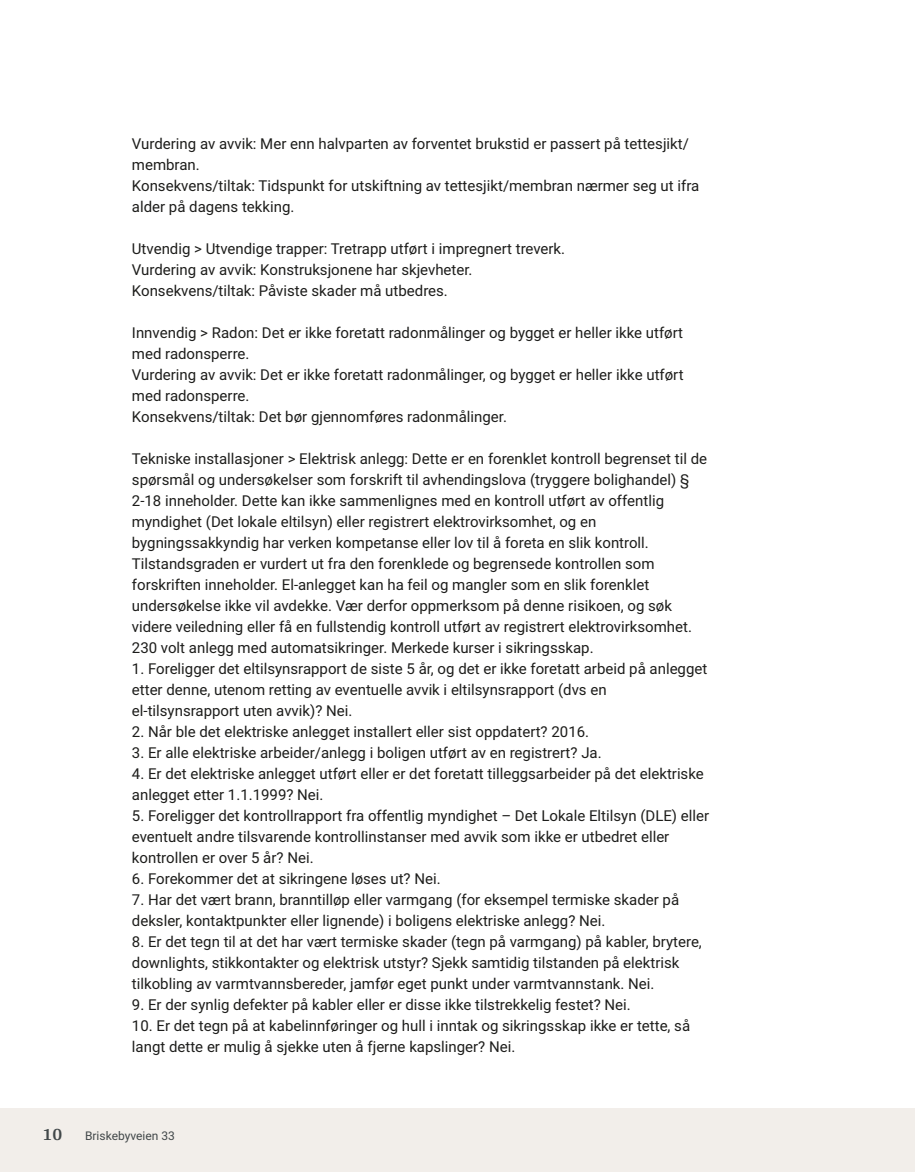
<style>
.page{position:relative;width:915px;height:1172px;background:#fff}
.page>*{position:absolute;margin:0;border:0;box-sizing:border-box;transform-origin:0 0}
.t1{font:700 18px "Arya";color:#414749}
.t2{font:15px/21px "Roboto Vitec";color:#1d1d1b}
.t3{font:12px "Roboto Vitec";color:#414749}
</style>
<div class="page">
<div style="left:0;top:1108px;width:914px;height:64px;background:#f2eeea"></div>
<p class="t2" style="left:132px;top:132px;width:568px">Vurdering av avvik: Mer enn halvparten av forventet brukstid er passert på tettesjikt/ membran.<br>Konsekvens/ tiltak: Tidspunkt for utskiftning av tettesjikt/ membran nærmer seg ut ifra alder på dagens tekking.</p>
<p class="t2" style="left:132px;top:237px;width:434px">Utvendig &gt; Utvendige trapper: Tretrapp utført i impregnert treverk.<br>Vurdering av avvik: Konstruksjonene har skjevheter.<br>Konsekvens/ tiltak: Påviste skader må utbedres.</p>
<p class="t2" style="left:132px;top:321px;width:553px">Innvendig &gt; Radon: Det er ikke foretatt radonmålinger og bygget er heller ikke utført med radonsperre.<br>Vurdering av avvik: Det er ikke foretatt radonmålinger, og bygget er heller ikke utført med radonsperre.<br>Konsekvens/ tiltak: Det bør gjennomføres radonmålinger.</p>
<p class="t2" style="left:132px;top:447px;width:576px">Tekniske installasjoner &gt; Elektrisk anlegg: Dette er en forenklet kontroll begrenset til de spørsmål og undersøkelser som forskrift til avhendingslova (tryggere bolighandel) § 2‑18 inneholder. Dette kan ikke sammenlignes med en kontroll utført av offentlig myndighet (Det lokale eltilsyn) eller registrert elektrovirksomhet, og en bygningssakkyndig har verken kompetanse eller lov til å foreta en slik kontroll.<br>Tilstandsgraden er vurdert ut fra den forenklede og begrensede kontrollen som forskriften inneholder. El‑anlegget kan ha feil og mangler som en slik forenklet undersøkelse ikke vil avdekke. Vær derfor oppmerksom på denne risikoen, og søk videre veiledning eller få en fullstendig kontroll utført av registrert elektrovirksomhet.<br>230 volt anlegg med automatsikringer. Merkede kurser i sikringsskap.</p>
<p class="t2" style="left:132px;top:657px;width:576px">1. Foreligger det eltilsynsrapport de siste 5 år, og det er ikke foretatt arbeid på anlegget etter denne, utenom retting av eventuelle avvik i eltilsynsrapport (dvs en el‑tilsynsrapport uten avvik)? Nei.</p>
<p class="t2" style="left:132px;top:720px;width:458px">2. Når ble det elektriske anlegget installert eller sist oppdatert? 2016.</p>
<p class="t2" style="left:132px;top:741px;width:471px">3. Er alle elektriske arbeider/ anlegg i boligen utført av en registrert? Ja.</p>
<p class="t2" style="left:132px;top:762px;width:573px">4. Er det elektriske anlegget utført eller er det foretatt tilleggsarbeider på det elektriske anlegget etter 1.1.1999? Nei.</p>
<p class="t2" style="left:132px;top:804px;width:578px">5. Foreligger det kontrollrapport fra offentlig myndighet – Det Lokale Eltilsyn (DLE) eller eventuelt andre tilsvarende kontrollinstanser med avvik som ikke er utbedret eller kontrollen er over 5 år? Nei.</p>
<p class="t2" style="left:132px;top:867px;width:310px">6. Forekommer det at sikringene løses ut? Nei.</p>
<p class="t2" style="left:132px;top:888px;width:548px">7. Har det vært brann, branntilløp eller varmgang (for eksempel termiske skader på deksler, kontaktpunkter eller lignende) i boligens elektriske anlegg? Nei.</p>
<p class="t2" style="left:132px;top:930px;width:571px">8. Er det tegn til at det har vært termiske skader (tegn på varmgang) på kabler, brytere, downlights, stikkontakter og elektrisk utstyr? Sjekk samtidig tilstanden på elektrisk tilkobling av varmtvannsbereder, jamfør eget punkt under varmtvannstank. Nei.</p>
<p class="t2" style="left:132px;top:993px;width:500px">9. Er der synlig defekter på kabler eller er disse ikke tilstrekkelig festet? Nei.</p>
<p class="t2" style="left:132px;top:1014px;width:559px">10. Er det tegn på at kabelinnføringer og hull i inntak og sikringsskap ikke er tette, så langt dette er mulig å sjekke uten å fjerne kapslinger? Nei.</p>
<p class="t1" style="left:43px;top:1123px;width:21px">10</p>
<p class="t3" style="left:85px;top:1127px;width:91px">Briskebyveien 33</p>
</div>
